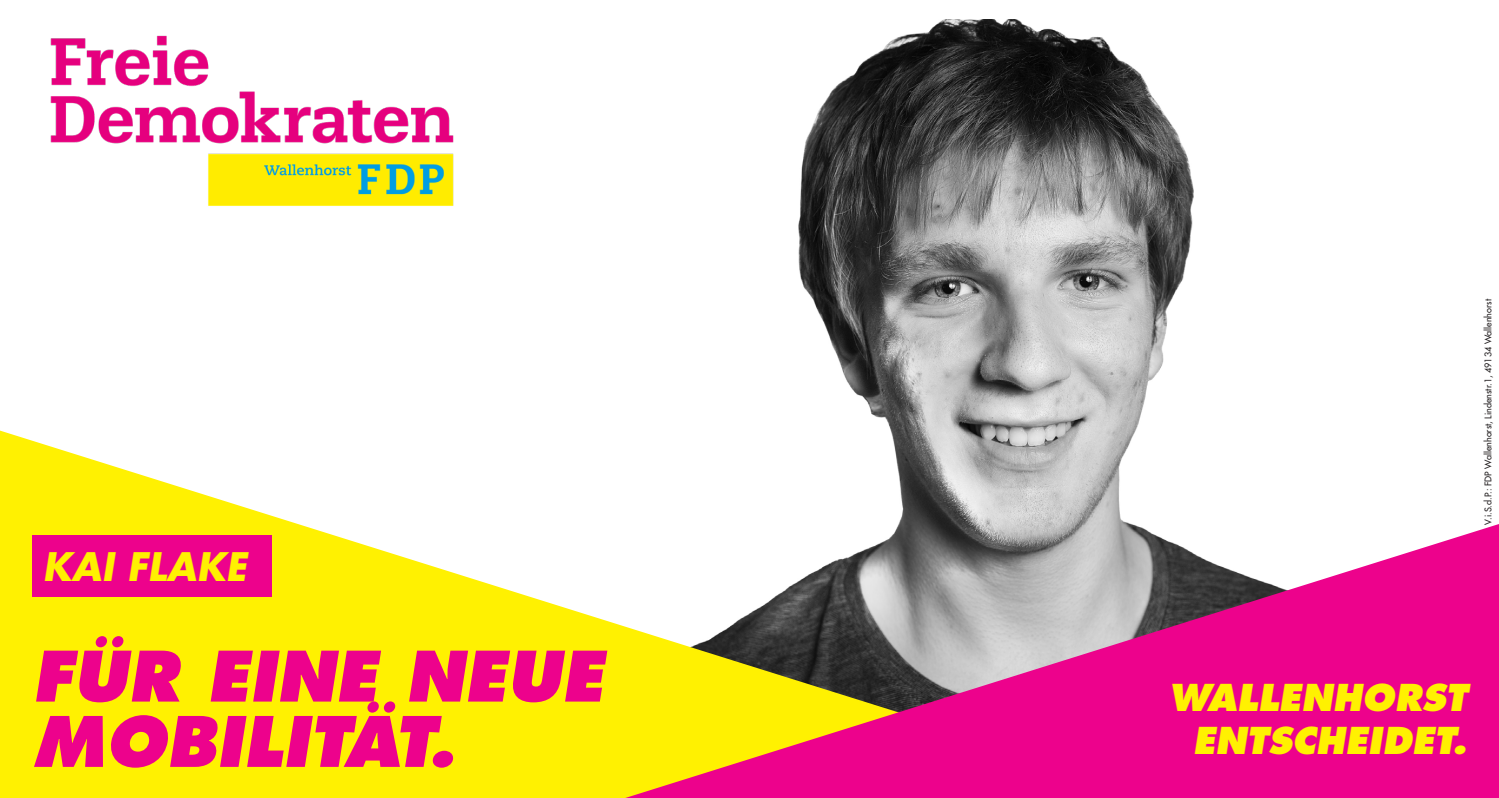
<style>
.page{position:relative;width:1499px;height:798px;background:#fff}
.page>*{position:absolute;margin:0;border:0;box-sizing:border-box;transform-origin:0 0}
.t1{font:italic 800 67.5px "Futura Std";color:#ed028c}
.t2{font:italic 700 38.25px "Futura Std";color:#fff101}
.t3{font:italic 800 36px/43.2px "Futura Std";color:#fff101;text-align:right}
.t4{font:500 9px "Futura Std";color:#231f20}
</style>
<div class="page">
<img style="left:798px;top:19px;width:396px;height:411px">
<svg style="left:0;top:430px;width:1136px;height:367px;fill:#fff101"></svg>
<svg style="left:625px;top:524px;width:874px;height:273px"></svg>
<div style="left:32px;top:535px;width:240px;height:61px;background:#ed028c"></div>
<img style="left:50px;top:35px;width:404px;height:171px">
<p class="t2" style="left:43px;top:540px;width:205px">KAI FLAKE</p>
<p class="t1" style="left:32px;top:633px;width:573px">FÜR EINE NEUE</p>
<p class="t1" style="left:32px;top:698px;width:425px">MOBILITÄT.</p>
<p class="t4" style="left:1482px;top:524px;width:227px;rotate:-90deg">V.i.S.d.P.: FDP Wallenhorst, Lindenstr.1, 49134 Wallenhorst</p>
<p class="t3" style="left:1168px;top:675px;width:300px">WALLENHORST<br>ENTSCHEIDET.</p>
</div>
